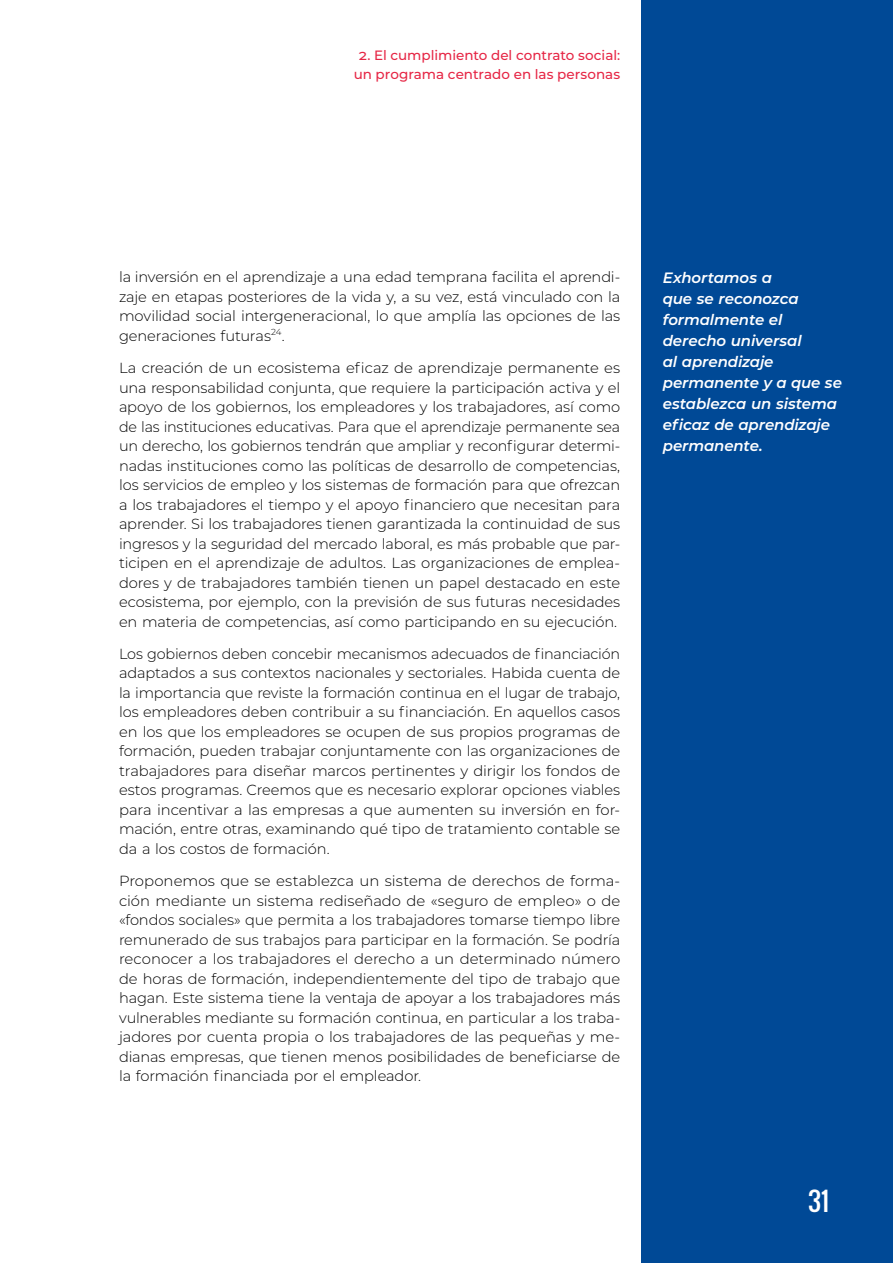
<style>
.page{position:relative;width:893px;height:1263px;background:#fff}
.page>*{position:absolute;margin:0;border:0;box-sizing:border-box;transform-origin:0 0}
.t1{font:25.5px "Oswald";color:#fff}
.t2{font:italic 600 15px/21px "Montserrat";letter-spacing:-.005em;color:#fff}
.t3{font:300 14.7px/19.5px "Montserrat";letter-spacing:-.01em;color:#000;text-align:justify}
.t4{font:500 13.5px/19.2px "Montserrat";letter-spacing:-.005em;color:#e62645;text-align:center}
</style>
<div class="page">
<div style="left:641px;top:0;width:252px;height:1263px;background:#004996"></div>
<p class="t4" style="left:354px;top:45px;width:268px">2. El cumplimiento del contrato social: un programa centrado en las personas</p>
<p class="t3" style="left:119px;top:267px;width:503px">la inversión en el aprendizaje a una edad temprana facilita el aprendi&shy;zaje en etapas posteriores de la vida y, a su vez, está vinculado con la movilidad social intergeneracional, lo que amplía las opciones de las generaciones futuras<sup>24</sup>.</p>
<p class="t3" style="left:119px;top:358px;width:503px">La creación de un ecosistema eficaz de aprendizaje permanente es una responsabilidad conjunta, que requiere la participación activa y el apoyo de los gobiernos, los empleadores y los trabajadores, así como de las instituciones educativas. Para que el aprendizaje permanente sea un derecho, los gobiernos tendrán que ampliar y reconfigurar determi&shy;nadas instituciones como las políticas de desarrollo de competencias, los servicios de empleo y los sistemas de formación para que ofrezcan a los trabajadores el tiempo y el apoyo financiero que necesitan para aprender. Si los trabajadores tienen garantizada la continuidad de sus ingresos y la seguridad del mercado laboral, es más probable que par&shy;ticipen en el aprendizaje de adultos. Las organizaciones de emplea&shy;dores y de trabajadores también tienen un papel destacado en este ecosistema, por ejemplo, con la previsión de sus futuras necesidades en materia de competencias, así como participando en su ejecución.</p>
<p class="t3" style="left:119px;top:643px;width:503px">Los gobiernos deben concebir mecanismos adecuados de financiación adaptados a sus contextos nacionales y sectoriales. Habida cuenta de la importancia que reviste la formación continua en el lugar de trabajo, los empleadores deben contribuir a su financiación. En aquellos casos en los que los empleadores se ocupen de sus propios programas de formación, pueden trabajar conjuntamente con las organizaciones de trabajadores para diseñar marcos pertinentes y dirigir los fondos de estos programas. Creemos que es necesario explorar opciones viables para incentivar a las empresas a que aumenten su inversión en for&shy;mación, entre otras, examinando qué tipo de tratamiento contable se da a los costos de formación.</p>
<p class="t3" style="left:119px;top:871px;width:503px">Proponemos que se establezca un sistema de derechos de forma&shy;ción mediante un sistema rediseñado de «seguro de empleo» o de «fondos sociales» que permita a los trabajadores tomarse tiempo libre remunerado de sus trabajos para participar en la formación. Se podría reconocer a los trabajadores el derecho a un determinado número de horas de formación, independientemente del tipo de trabajo que hagan. Este sistema tiene la ventaja de apoyar a los trabajadores más vulnerables mediante su formación continua, en particular a los traba&shy;jadores por cuenta propia o los trabajadores de las pequeñas y me&shy;dianas empresas, que tienen menos posibilidades de beneficiarse de la formación financiada por el empleador.</p>
<p class="t2" style="left:663px;top:266px;width:181px">Exhortamos a<br>que se reconozca formalmente el derecho universal<br>al aprendizaje permanente y a que se establezca un sistema eficaz de aprendizaje permanente.</p>
<h1 class="t1" style="left:808px;top:1182px;width:23px">31</h1>
</div>
